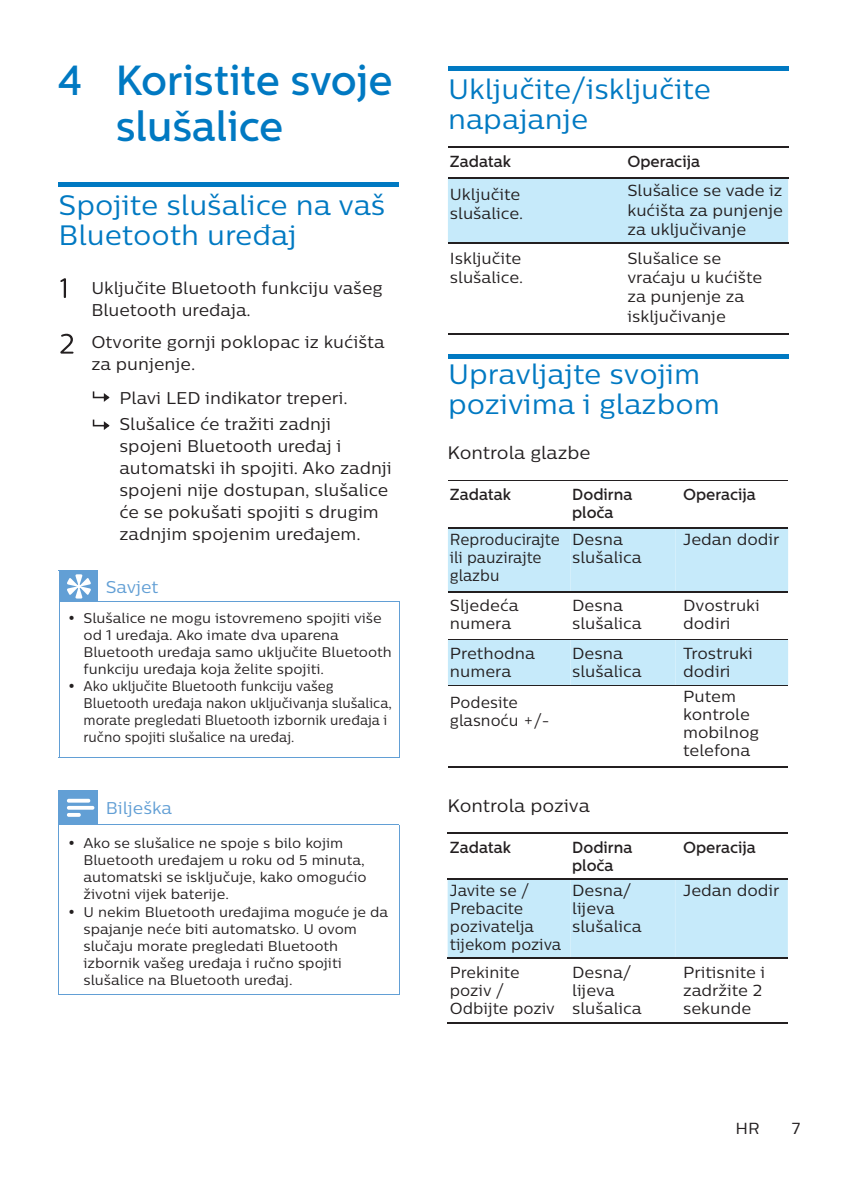
<style>
.page{position:relative;width:842px;height:1191px;background:#fff}
.page>*{position:absolute;margin:0;border:0;box-sizing:border-box;transform-origin:0 0}
.t1{font:500 42px/46px "Centrale Sans";color:#0079c2}
.t2{font:28px/30px "Centrale Sans";color:#0079c2}
.t3{font:18px "Centrale Sans";color:#231f20}
.t4{font:17px/22px "Centrale Sans";color:#231f20}
.t5{font:17px "Centrale Sans";color:#629fd5}
.t6{font:16px/18px "Centrale Sans";color:#231f20}
.t7{font:500 16px/18px "Centrale Sans";color:#231f20}
.t8{font:16px/18px "Centrale Sans";color:#231f20;scale:.95 1}
.t9{font:16px/18px "Centrale Sans";color:#231f20;scale:.92 1}
.t10{font:14px/17px "Centrale Sans";color:#231f20}
.t11{font:14px/17px "Centrale Sans";color:#231f20;scale:.93 1}
</style>
<div class="page">
<hr style="left:448px;top:67px;width:340px;height:4px;background:#0079c2">
<hr style="left:448px;top:354px;width:340px;height:4px;background:#0079c2">
<svg style="left:448px;top:528px;width:340px;height:156px;fill:#c6eafa"></svg>
<hr style="left:448px;top:479px;width:132px;height:1px;background:#231f20">
<hr style="left:580px;top:479px;width:94px;height:1px;background:#231f20">
<hr style="left:674px;top:479px;width:114px;height:1px;background:#231f20">
<hr style="left:448px;top:527px;width:132px;height:1px;background:#231f20">
<hr style="left:580px;top:527px;width:94px;height:1px;background:#231f20">
<hr style="left:674px;top:527px;width:114px;height:1px;background:#231f20">
<hr style="left:448px;top:591px;width:132px;height:1px;background:#231f20">
<hr style="left:580px;top:591px;width:94px;height:1px;background:#231f20">
<hr style="left:674px;top:591px;width:114px;height:1px;background:#231f20">
<hr style="left:448px;top:638px;width:132px;height:1px;background:#231f20">
<hr style="left:580px;top:638px;width:94px;height:1px;background:#231f20">
<hr style="left:674px;top:638px;width:114px;height:1px;background:#231f20">
<hr style="left:448px;top:684px;width:132px;height:1px;background:#231f20">
<hr style="left:580px;top:684px;width:94px;height:1px;background:#231f20">
<hr style="left:674px;top:684px;width:114px;height:1px;background:#231f20">
<hr style="left:448px;top:766px;width:132px;height:1px;background:#231f20">
<hr style="left:580px;top:766px;width:94px;height:1px;background:#231f20">
<hr style="left:674px;top:766px;width:114px;height:1px;background:#231f20">
<hr style="left:59px;top:182px;width:340px;height:4px;background:#0079c2">
<svg style="left:60px;top:278px;width:6px;height:20px"></svg>
<svg style="left:60px;top:334px;width:14px;height:19px"></svg>
<svg style="left:93px;top:391px;width:17px;height:11px"></svg>
<svg style="left:93px;top:419px;width:17px;height:11px"></svg>
<div style="left:59px;top:571px;width:39px;height:31px;background:#629fd5"></div>
<hr style="left:59px;top:602px;width:1px;height:155px;background:#629fd5">
<hr style="left:399px;top:602px;width:1px;height:155px;background:#629fd5">
<hr style="left:59px;top:757px;width:39px;height:1px;background:#629fd5">
<hr style="left:98px;top:757px;width:301px;height:1px;background:#629fd5">
<hr style="left:59px;top:570px;width:39px;height:1px;background:#629fd5">
<hr style="left:98px;top:571px;width:1px;height:30px;background:#629fd5">
<hr style="left:98px;top:601px;width:301px;height:1px;background:#629fd5">
<svg style="left:67px;top:574px;width:24px;height:24px"></svg>
<div style="left:59px;top:790px;width:39px;height:35px;background:#629fd5"></div>
<hr style="left:59px;top:825px;width:1px;height:169px;background:#629fd5">
<hr style="left:399px;top:825px;width:1px;height:169px;background:#629fd5">
<hr style="left:59px;top:994px;width:39px;height:1px;background:#629fd5">
<hr style="left:98px;top:994px;width:301px;height:1px;background:#629fd5">
<hr style="left:97px;top:824px;width:302px;height:1px;background:#629fd5">
<svg style="left:67px;top:798px;width:27px;height:19px"></svg>
<div style="left:448px;top:178px;width:340px;height:64px;background:#c6eafa"></div>
<hr style="left:448px;top:146px;width:128px;height:1px;background:#231f20">
<hr style="left:576px;top:146px;width:108px;height:1px;background:#231f20">
<hr style="left:684px;top:146px;width:104px;height:1px;background:#231f20">
<hr style="left:448px;top:177px;width:128px;height:1px;background:#231f20">
<hr style="left:576px;top:177px;width:108px;height:1px;background:#231f20">
<hr style="left:684px;top:177px;width:104px;height:1px;background:#231f20">
<hr style="left:448px;top:242px;width:128px;height:1px;background:#231f20">
<hr style="left:576px;top:242px;width:108px;height:1px;background:#231f20">
<hr style="left:684px;top:242px;width:104px;height:1px;background:#231f20">
<hr style="left:448px;top:334px;width:340px;height:1px;background:#231f20">
<div style="left:448px;top:880px;width:340px;height:77px;background:#c6eafa"></div>
<hr style="left:448px;top:832px;width:132px;height:1px;background:#231f20">
<hr style="left:580px;top:832px;width:93px;height:1px;background:#231f20">
<hr style="left:673px;top:832px;width:115px;height:1px;background:#231f20">
<hr style="left:448px;top:879px;width:132px;height:1px;background:#231f20">
<hr style="left:580px;top:879px;width:93px;height:1px;background:#231f20">
<hr style="left:673px;top:879px;width:115px;height:1px;background:#231f20">
<hr style="left:448px;top:957px;width:132px;height:1px;background:#231f20">
<hr style="left:580px;top:957px;width:93px;height:1px;background:#231f20">
<hr style="left:673px;top:957px;width:115px;height:1px;background:#231f20">
<hr style="left:448px;top:1022px;width:132px;height:1px;background:#231f20">
<hr style="left:580px;top:1022px;width:93px;height:1px;background:#231f20">
<hr style="left:673px;top:1022px;width:115px;height:1px;background:#231f20">
<h1 class="t1" style="left:116px;top:57px;width:278px;text-indent:-58px">4 Koristite svoje slušalice</h1>
<h2 class="t2" style="left:59px;top:189px;width:328px">Spojite slušalice na vaš<br>Bluetooth uređaj</h2>
<p class="t4" style="left:91px;top:277px;width:293px">Uključite Bluetooth funkciju vašeg<br>Bluetooth uređaja.</p>
<p class="t4" style="left:91px;top:331px;width:295px">Otvorite gornji poklopac iz kućišta za punjenje.</p>
<p class="t4" style="left:119px;top:384px;width:230px;line-height:26px">Plavi LED indikator treperi.<br>Slušalice će tražiti zadnji</p>
<p class="t4" style="left:119px;top:434px;width:274px">spojeni Bluetooth uređaj i automatski ih spojiti. Ako zadnji spojeni nije dostupan, slušalice će se pokušati spojiti s drugim zadnjim spojenim uređajem.</p>
<p class="t5" style="left:106px;top:576px;width:54px">Savjet</p>
<p class="t10" style="left:83px;top:609px;width:310px;text-indent:-15px">• Slušalice ne mogu istovremeno spojiti više od 1 uređaja. Ako imate dva uparena Bluetooth uređaja samo uključite Bluetooth funkciju uređaja koja želite spojiti.</p>
<p class="t11" style="left:83px;top:677px;width:333px;text-indent:-15px">• Ako uključite Bluetooth funkciju vašeg Bluetooth uređaja nakon uključivanja slušalica, morate pregledati Bluetooth izbornik uređaja i ručno spojiti slušalice na uređaj.</p>
<p class="t5" style="left:106px;top:797px;width:68px">Bilješka</p>
<p class="t10" style="left:83px;top:834px;width:285px;text-indent:-15px">• Ako se slušalice ne spoje s bilo kojim Bluetooth uređajem u roku od 5 minuta, automatski se isključuje, kako omogućio životni vijek baterije.</p>
<p class="t10" style="left:83px;top:902px;width:306px;text-indent:-15px">• U nekim Bluetooth uređajima moguće je da spajanje neće biti automatsko. U ovom slučaju morate pregledati Bluetooth izbornik vašeg uređaja i ručno spojiti slušalice na Bluetooth uređaj.</p>
<h2 class="t2" style="left:448px;top:74px;width:265px">Uključite/isključite napajanje</h2>
<p class="t7" style="left:627px;top:152px;width:74px">Operacija</p>
<p class="t7" style="left:450px;top:153px;width:63px">Zadatak</p>
<p class="t6" style="left:450px;top:184px;width:75px;line-height:19.2px">Uključite slušalice.</p>
<p class="t6" style="left:627px;top:181px;width:157px;line-height:19.2px;text-align:justify">Slušalice se vade iz kućišta za punjenje za uključivanje</p>
<p class="t6" style="left:627px;top:248px;width:137px;line-height:19.2px">Slušalice se vraćaju u kućište za punjenje za isključivanje</p>
<p class="t6" style="left:450px;top:248px;width:75px;line-height:19.2px">Isključite slušalice.</p>
<h2 class="t2" style="left:448px;top:359px;width:273px">Upravljajte svojim pozivima i glazbom</h2>
<p class="t3" style="left:448px;top:442px;width:144px">Kontrola glazbe</p>
<p class="t7" style="left:450px;top:485px;width:63px">Zadatak</p>
<p class="t7" style="left:572px;top:485px;width:62px">Dodirna ploča</p>
<p class="t7" style="left:683px;top:485px;width:74px">Operacija</p>
<p class="t9" style="left:450px;top:529px;width:121px">Reproducirajte ili pauzirajte glazbu</p>
<p class="t6" style="left:450px;top:596px;width:70px">Sljedeća numera</p>
<p class="t6" style="left:572px;top:596px;width:71px">Desna slušalica</p>
<p class="t6" style="left:683px;top:596px;width:78px">Dvostruki dodiri</p>
<p class="t6" style="left:450px;top:644px;width:87px">Prethodna numera</p>
<p class="t6" style="left:572px;top:644px;width:71px">Desna slušalica</p>
<p class="t6" style="left:683px;top:644px;width:71px">Trostruki dodiri</p>
<p class="t8" style="left:450px;top:693px;width:107px">Podesite glasnoću +/-</p>
<p class="t6" style="left:683px;top:687px;width:78px">Putem kontrole mobilnog telefona</p>
<p class="t6" style="left:572px;top:530px;width:71px">Desna slušalica</p>
<p class="t6" style="left:683px;top:530px;width:98px">Jedan dodir</p>
<p class="t3" style="left:448px;top:794px;width:144px">Kontrola poziva</p>
<p class="t7" style="left:450px;top:838px;width:63px">Zadatak</p>
<p class="t7" style="left:572px;top:838px;width:62px">Dodirna ploča</p>
<p class="t7" style="left:683px;top:838px;width:74px">Operacija</p>
<p class="t8" style="left:450px;top:881px;width:119px">Javite se /<br>Prebacite pozivatelja tijekom poziva</p>
<p class="t6" style="left:450px;top:963px;width:106px">Prekinite poziv /<br>Odbijte poziv</p>
<p class="t6" style="left:572px;top:963px;width:71px">Desna/ lijeva slušalica</p>
<p class="t6" style="left:683px;top:963px;width:84px">Pritisnite i zadržite 2 sekunde</p>
<p class="t6" style="left:572px;top:881px;width:71px">Desna/ lijeva slušalica</p>
<p class="t6" style="left:683px;top:881px;width:98px">Jedan dodir</p>
<p class="t6" style="left:735px;top:1119px;width:26px">HR</p>
<p class="t6" style="left:792px;top:1119px;width:10px">7</p>
</div>
